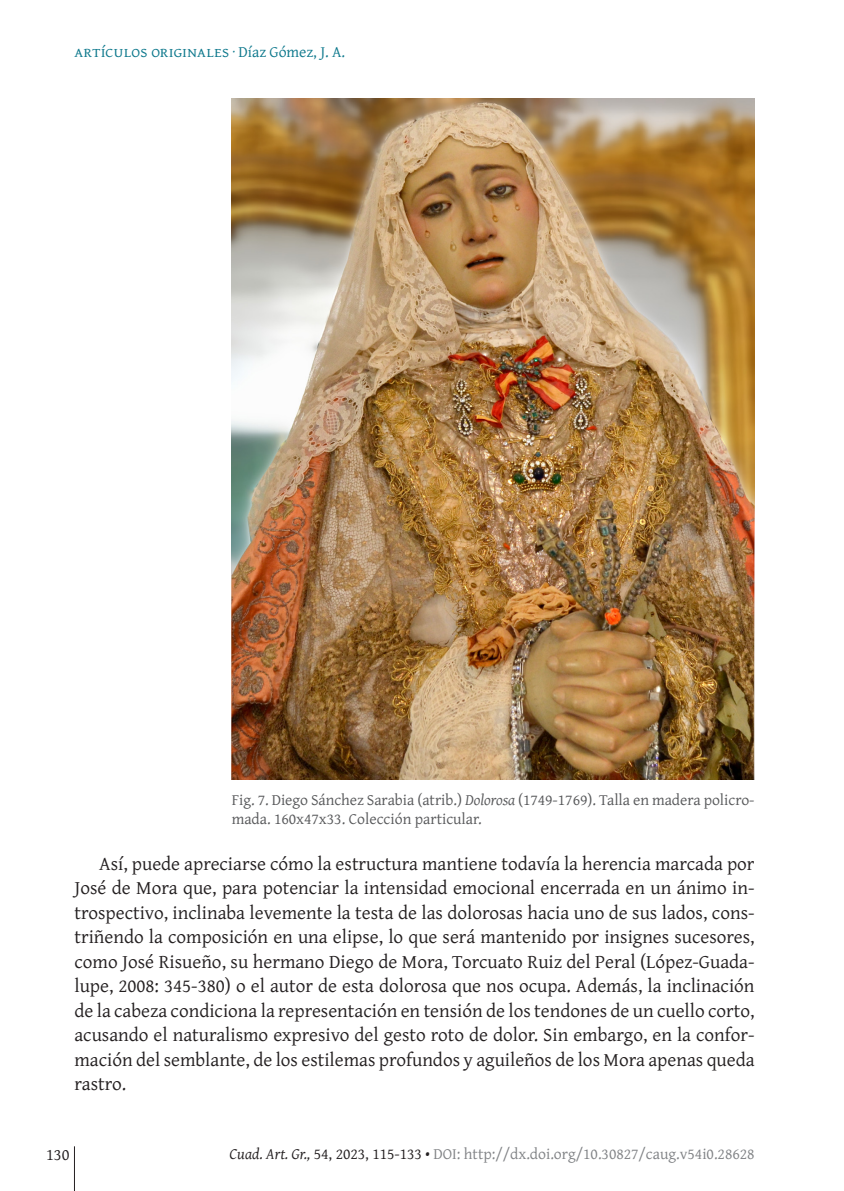
<style>
.page{position:relative;width:844px;height:1191px;background:#fff}
.page>*{position:absolute;margin:0;border:0;box-sizing:border-box;transform-origin:0 0}
.t1{font:19.25px/24.5px "Gentium Plus";color:#231f20;text-align:justify}
.t2{font:16.62px "Gentium Plus";color:#231f20}
.sps_figur_titulo{font:15.75px/18.9px "Gentium Plus";color:#57585a}
.t3{font:15.75px "Gentium Plus";color:#808285}
.t4{font:15.75px "Gentium Plus";letter-spacing:.015em;color:#0d788c}
.s1{font-style:italic}
.s2{font-style:italic;color:#231f20}
.s3{color:#231f20}
</style>
<div class="page">
<hr style="left:74px;top:1146px;width:1px;height:45px;background:#231f20">
<img style="left:232px;top:98px;width:522px;height:681px">
<p class="t4" style="left:74px;top:37px;width:272px">artículos originales · Díaz Gómez, J. A.</p>
<p class="sps_figur_titulo" style="left:231px;top:789px;width:524px">Fig. 7. Diego Sánchez Sarabia (atrib.) <span class="s1">Dolorosa</span> (1749-1769). Talla en madera policro&shy;mada. 160x47x33. Colección particular.</p>
<p class="t1" style="left:74px;top:849px;width:681px;text-indent:25px">Así, puede apreciarse cómo la estructura mantiene todavía la herencia marcada por José de Mora que, para potenciar la intensidad emocional encerrada en un ánimo in&shy;trospectivo, inclinaba levemente la testa de las dolorosas hacia uno de sus lados, cons&shy;triñendo la composición en una elipse, lo que será mantenido por insignes sucesores, como José Risueño, su hermano Diego de Mora, Torcuato Ruiz del Peral (López-Guada&shy;lupe, 2008: 345-380) o el autor de esta dolorosa que nos ocupa. Además, la inclinación de la cabeza condiciona la representación en tensión de los tendones de un cuello corto, acusando el naturalismo expresivo del gesto roto de dolor. Sin embargo, en la confor&shy;mación del semblante, de los estilemas profundos y aguileños de los Mora apenas queda rastro.</p>
<p class="t2" style="left:46px;top:1138px;width:25px">130</p>
<p class="t3" style="left:229px;top:1138px;width:526px"><span class="s2">Cuad. Art. Gr.,</span> <span class="s3">54, 2023, 115-133 •</span> DOI: http://dx.doi.org/10.30827/caug.v54i0.28628</p>
</div>
